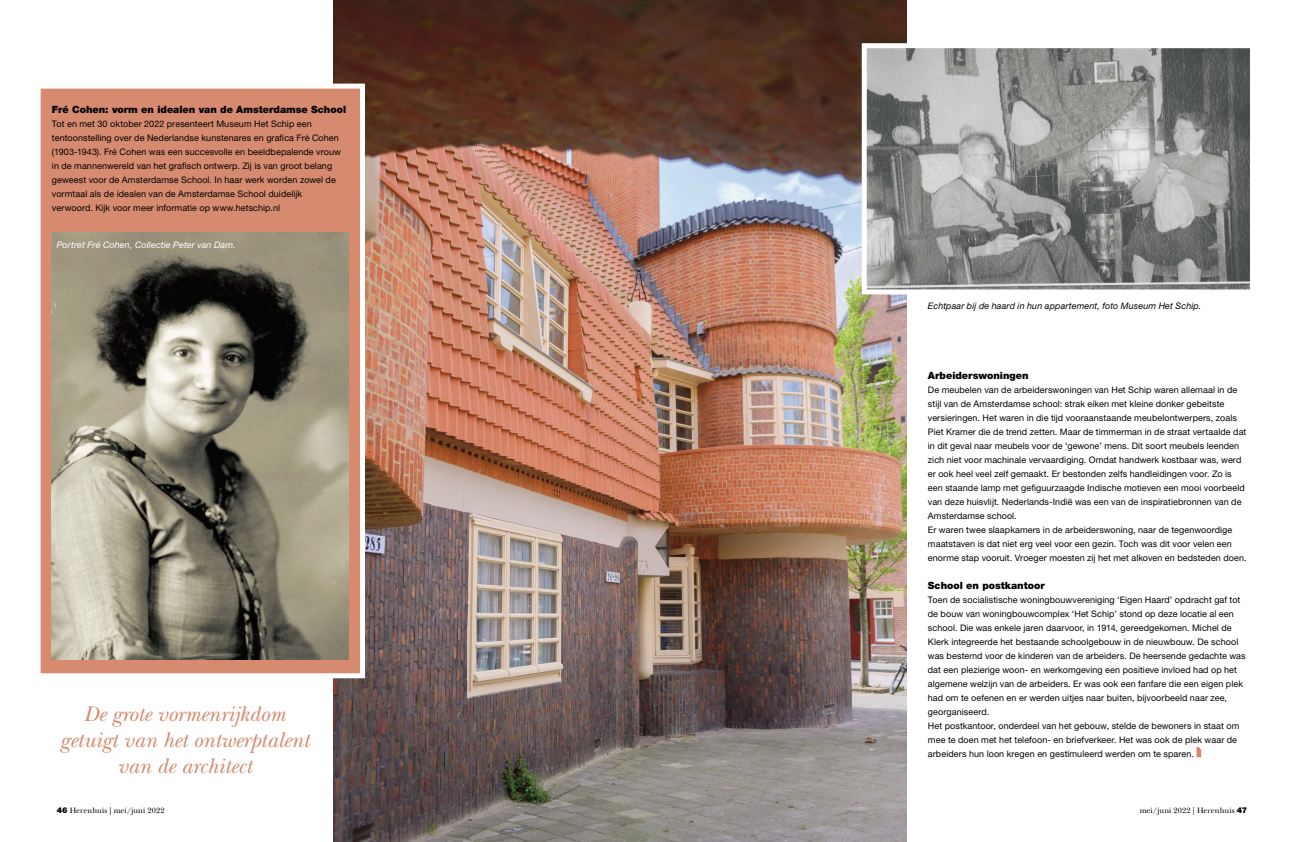
<style>
.page{position:relative;width:1304px;height:842px;background:#fff}
.page>*{position:absolute;margin:0;border:0;box-sizing:border-box;transform-origin:0 0}
.t1{font:italic 22px/26px "New Baskerville Std";color:#d68a70;text-align:center}
.t2{font:900 10px "Helvetica Neue LT Std";color:#000}
.t3{font:9px/14px "Helvetica Neue LT Std";letter-spacing:.01em;color:#000}
.t4{font:italic 9px "Helvetica Neue LT Std";letter-spacing:.015em;color:#000}
.t5{font:italic 9px "Helvetica Neue LT Std";letter-spacing:.01em;color:#fff}
.t6{font:8px "New Baskerville Std";letter-spacing:.01em;color:#000}
.s1{font-family:"Helvetica Neue LT Std";font-weight:900}
</style>
<div class="page">
<img style="left:333px;top:0;width:573px;height:842px">
<img style="left:868px;top:49px;width:381px;height:239px">
<div style="left:862px;top:43px;width:393px;height:251px;border:5px solid #fff"></div>
<svg style="left:40px;top:81px;width:327px;height:600px;background:#d89780"></svg>
<img style="left:52px;top:232px;width:297px;height:427px">
<svg style="left:1196px;top:747px;width:5px;height:10px"></svg>
<p class="t2" style="left:52px;top:104px;width:296px">Fré Cohen: vorm en idealen van de Amsterdamse School</p>
<p class="t3" style="left:52px;top:117px;width:291px">Tot en met 30 oktober 2022 presenteert Museum Het Schip een tentoonstelling over de Nederlandse kunstenares en grafica Fré Cohen (1903-1943). Fré Cohen was een succesvolle en beeldbepalende vrouw in de mannenwereld van het grafisch ontwerp. Zij is van groot belang geweest voor de Amsterdamse School. In haar werk worden zowel de vormtaal als de idealen van de Amsterdamse School duidelijk verwoord. Kijk voor meer informatie op www.hetschip.nl</p>
<p class="t5" style="left:57px;top:240px;width:180px">Portret Fré Cohen, Collectie Peter van Dam.</p>
<h1 class="t1" style="left:60px;top:701px;width:251px">De grote vormenrijkdom getuigt van het ontwerptalent van de architect</h1>
<p class="t4" style="left:928px;top:301px;width:275px">Echtpaar bij de haard in hun appartement, foto Museum Het Schip.</p>
<p class="t2" style="left:928px;top:370px;width:102px">Arbeiderswoningen</p>
<p class="t3" style="left:928px;top:383px;width:320px">De meubelen van de arbeiderswoningen van Het Schip waren allemaal in de stijl van de Amsterdamse school: strak eiken met kleine donker gebeitste versieringen. Het waren in die tijd vooraanstaande meubelontwerpers, zoals Piet Kramer die de trend zetten. Maar de timmerman in de straat vertaalde dat in dit geval naar meubels voor de ‘gewone’ mens. Dit soort meubels leenden zich niet voor machinale vervaardiging. Omdat handwerk kostbaar was, werd er ook heel veel zelf gemaakt. Er bestonden zelfs handleidingen voor. Zo is een staande lamp met gefiguurzaagde Indische motieven een mooi voorbeeld van deze huisvlijt. Nederlands-Indië was een van de inspiratiebronnen van de Amsterdamse school.<br>Er waren twee slaapkamers in de arbeiderswoning, naar de tegenwoordige maatstaven is dat niet erg veel voor een gezin. Toch was dit voor velen een enorme stap vooruit. Vroeger moesten zij het met alkoven en bedsteden doen.</p>
<p class="t2" style="left:928px;top:580px;width:118px">School en postkantoor</p>
<p class="t3" style="left:928px;top:593px;width:319px">Toen de socialistische woningbouwvereniging ‘Eigen Haard’ opdracht gaf tot de bouw van woningbouwcomplex ‘Het Schip’ stond op deze locatie al een school. Die was enkele jaren daarvoor, in 1914, gereedgekomen. Michel de Klerk integreerde het bestaande schoolgebouw in de nieuwbouw. De school was bestemd voor de kinderen van de arbeiders. De heersende gedachte was dat een plezierige woon- en werkomgeving een positieve invloed had op het algemene welzijn van de arbeiders. Er was ook een fanfare die een eigen plek had om te oefenen en er werden uitjes naar buiten, bijvoorbeeld naar zee, georganiseerd.<br>Het postkantoor, onderdeel van het gebouw, stelde de bewoners in staat om mee te doen met het telefoon- en briefverkeer. Het was ook de plek waar de arbeiders hun loon kregen en gestimuleerd werden om te sparen.</p>
<p class="t6" style="left:57px;top:806px;width:109px"><span class="s1">46</span> Herenhuis | mei/juni 2022</p>
<p class="t6" style="left:1140px;top:806px;width:109px">mei/juni 2022 | Herenhuis <span class="s1">47</span></p>
</div>
